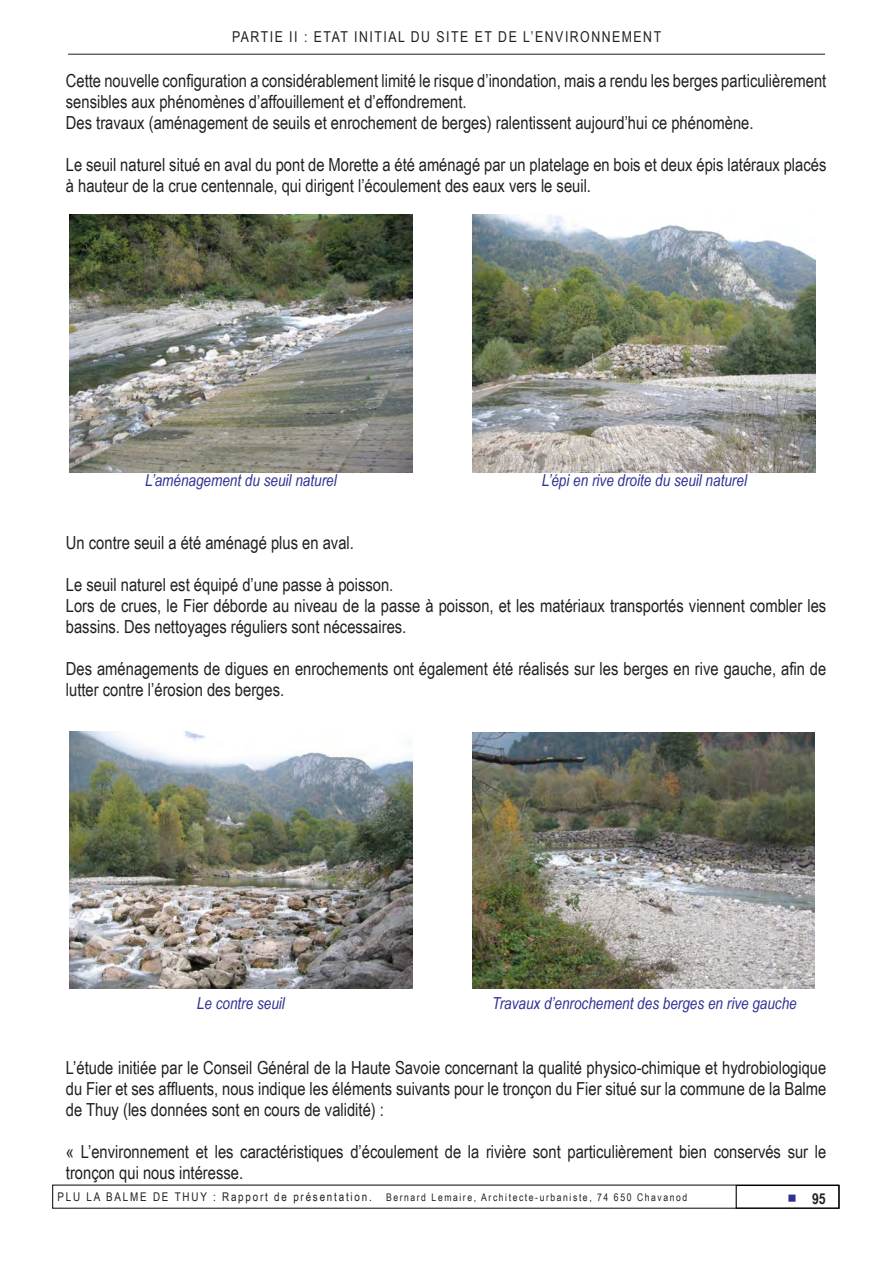
<style>
.page{position:relative;width:893px;height:1263px;background:#fff}
.page>*{position:absolute;margin:0;border:0;box-sizing:border-box;transform-origin:0 0}
.t1{font:18px/21px "Arial Narrow";color:#231f20}
.TM_titre_2{font:italic 16.5px "Arial Narrow";color:#2e3092}
.t2{font:15px "Arial Narrow";letter-spacing:.1em;color:#231f20}
.t3{font:700 15px "Arial Narrow";color:#231f20}
.t4{font:10.5px "Arial Narrow";letter-spacing:.15em;color:#231f20}
.s1{font-size:12px}
</style>
<div class="page">
<div style="left:52px;top:1184px;width:787px;height:25px;border:1px solid #231f20"></div>
<div style="left:736px;top:1185px;width:104px;height:24px;border:1px solid #000"></div>
<svg style="left:788px;top:1194px;width:7px;height:8px"></svg>
<hr style="left:68px;top:54px;width:757px;height:1px;background:#231f20">
<img style="left:69px;top:214px;width:343px;height:259px">
<img style="left:473px;top:214px;width:343px;height:259px">
<img style="left:69px;top:731px;width:343px;height:257px">
<img style="left:473px;top:732px;width:341px;height:256px">
<p class="t2" style="left:232px;top:28px;width:431px">PARTIE II : ETAT INITIAL DU SITE ET DE L’ENVIRONNEMENT</p>
<p class="t1" style="left:66px;top:70px;width:762px">Cette nouvelle configuration a considérablement limité le risque d’inondation, mais a rendu les berges particulièrement sensibles aux phénomènes d’affouillement et d’effondrement.</p>
<p class="t1" style="left:66px;top:112px;width:689px">Des travaux (aménagement de seuils et enrochement de berges) ralentissent aujourd’hui ce phénomène.</p>
<p class="t1" style="left:66px;top:154px;width:762px">Le seuil naturel situé en aval du pont de Morette a été aménagé par un platelage en bois et deux épis latéraux placés à hauteur de la crue centennale, qui dirigent l’écoulement des eaux vers le seuil.</p>
<p class="TM_titre_2" style="left:145px;top:469px;width:193px">L’aménagement du seuil naturel</p>
<p class="TM_titre_2" style="left:542px;top:469px;width:207px">L’épi en rive droite du seuil naturel</p>
<p class="t1" style="left:66px;top:532px;width:290px">Un contre seuil a été aménagé plus en aval.</p>
<p class="t1" style="left:66px;top:574px;width:329px">Le seuil naturel est équipé d’une passe à poisson.</p>
<p class="t1" style="left:66px;top:595px;width:762px">Lors de crues, le Fier déborde au niveau de la passe à poisson, et les matériaux transportés viennent combler les bassins. Des nettoyages réguliers sont nécessaires.</p>
<p class="t1" style="left:66px;top:658px;width:762px">Des aménagements de digues en enrochements ont également été réalisés sur les berges en rive gauche, afin de lutter contre l’érosion des berges.</p>
<p class="TM_titre_2" style="left:197px;top:991px;width:89px">Le contre seuil</p>
<p class="TM_titre_2" style="left:492px;top:991px;width:306px">Travaux d’enrochement des berges en rive gauche</p>
<p class="t1" style="left:66px;top:1057px;width:762px;text-align:justify">L’étude initiée par le Conseil Général de la Haute Savoie concernant la qualité physico-chimique et hydrobiologique du Fier et ses affluents, nous indique les éléments suivants pour le tronçon du Fier situé sur la commune de la Balme de Thuy (les données sont en cours de validité) :</p>
<p class="t1" style="left:66px;top:1141px;width:762px">« L’environnement et les caractéristiques d’écoulement de la rivière sont particulièrement bien conservés sur le tronçon qui nous intéresse.</p>
<p class="t4" style="left:57px;top:1191px;width:631px"><span class="s1">PLU LA BALME DE THUY : Rapport de présentation.</span> Bernard Lemaire, Architecte-urbaniste, 74 650 Chavanod</p>
<p class="t3" style="left:812px;top:1187px;width:15px">95</p>
</div>
